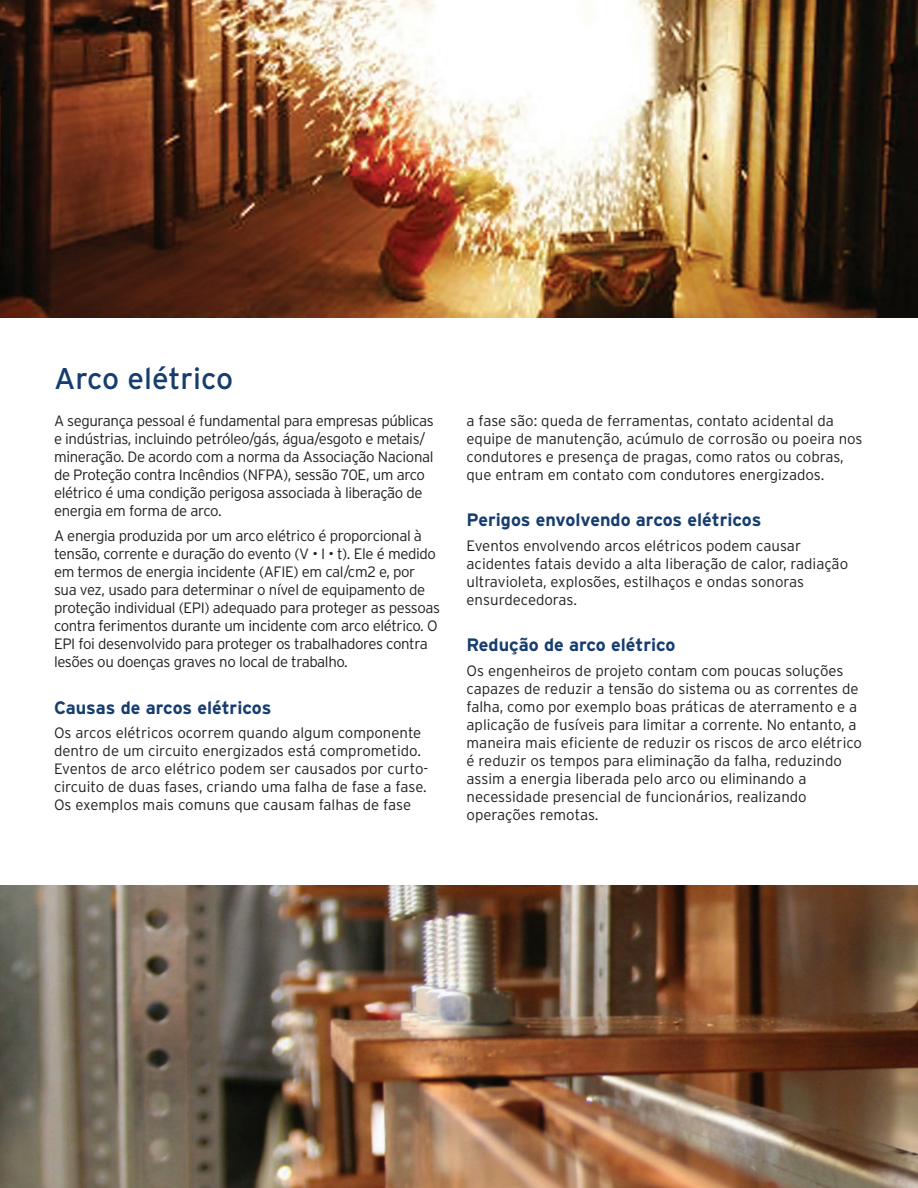
<style>
.page{position:relative;width:918px;height:1188px;background:#fff}
.page>*{position:absolute;margin:0;border:0;box-sizing:border-box;transform-origin:0 0}
.t1{font:30px "Interstate Poly";color:#163d6f}
.t2{font:700 18px "Interstate Poly";color:#163d6f}
.t3{font:300 15px/18px "Interstate Poly";letter-spacing:-.015em;color:#231f20}
</style>
<div class="page">
<img style="left:0;top:886px;width:918px;height:302px">
<img style="left:0;top:0;width:918px;height:317px">
<h1 class="t1" style="left:54px;top:357px;width:181px">Arco elétrico</h1>
<p class="t3" style="left:54px;top:411px;width:381px">A segurança pessoal é fundamental para empresas públicas e indústrias, incluindo petróleo/gás, água/esgoto e metais/ mineração. De acordo com a norma da Associação Nacional de Proteção contra Incêndios (NFPA), sessão 70E, um arco elétrico é uma condição perigosa associada à liberação de energia em forma de arco.</p>
<p class="t3" style="left:54px;top:526px;width:388px">A energia produzida por um arco elétrico é proporcional à tensão, corrente e duração do evento (V • I • t). Ele é medido em termos de energia incidente (AFIE) em cal/cm2 e, por sua vez, usado para determinar o nível de equipamento de proteção individual (EPI) adequado para proteger as pessoas contra ferimentos durante um incidente com arco elétrico. O EPI foi desenvolvido para proteger os trabalhadores contra lesões ou doenças graves no local de trabalho.</p>
<p class="t2" style="left:54px;top:694px;width:219px">Causas de arcos elétricos</p>
<p class="t3" style="left:54px;top:723px;width:376px">Os arcos elétricos ocorrem quando algum componente dentro de um circuito energizados está comprometido.<br>Eventos de arco elétrico podem ser causados por curto&shy;circuito de duas fases, criando uma falha de fase a fase.<br>Os exemplos mais comuns que causam falhas de fase</p>
<p class="t3" style="left:467px;top:411px;width:398px">a fase são: queda de ferramentas, contato acidental da equipe de manutenção, acúmulo de corrosão ou poeira nos condutores e presença de pragas, como ratos ou cobras, que entram em contato com condutores energizados.</p>
<p class="t2" style="left:467px;top:507px;width:296px">Perigos envolvendo arcos elétricos</p>
<p class="t3" style="left:467px;top:536px;width:383px">Eventos envolvendo arcos elétricos podem causar acidentes fatais devido a alta liberação de calor, radiação ultravioleta, explosões, estilhaços e ondas sonoras ensurdecedoras.</p>
<p class="t2" style="left:467px;top:632px;width:211px">Redução de arco elétrico</p>
<p class="t3" style="left:467px;top:661px;width:397px">Os engenheiros de projeto contam com poucas soluções capazes de reduzir a tensão do sistema ou as correntes de falha, como por exemplo boas práticas de aterramento e a aplicação de fusíveis para limitar a corrente. No entanto, a maneira mais eficiente de reduzir os riscos de arco elétrico é reduzir os tempos para eliminação da falha, reduzindo assim a energia liberada pelo arco ou eliminando a necessidade presencial de funcionários, realizando operações remotas.</p>
</div>
